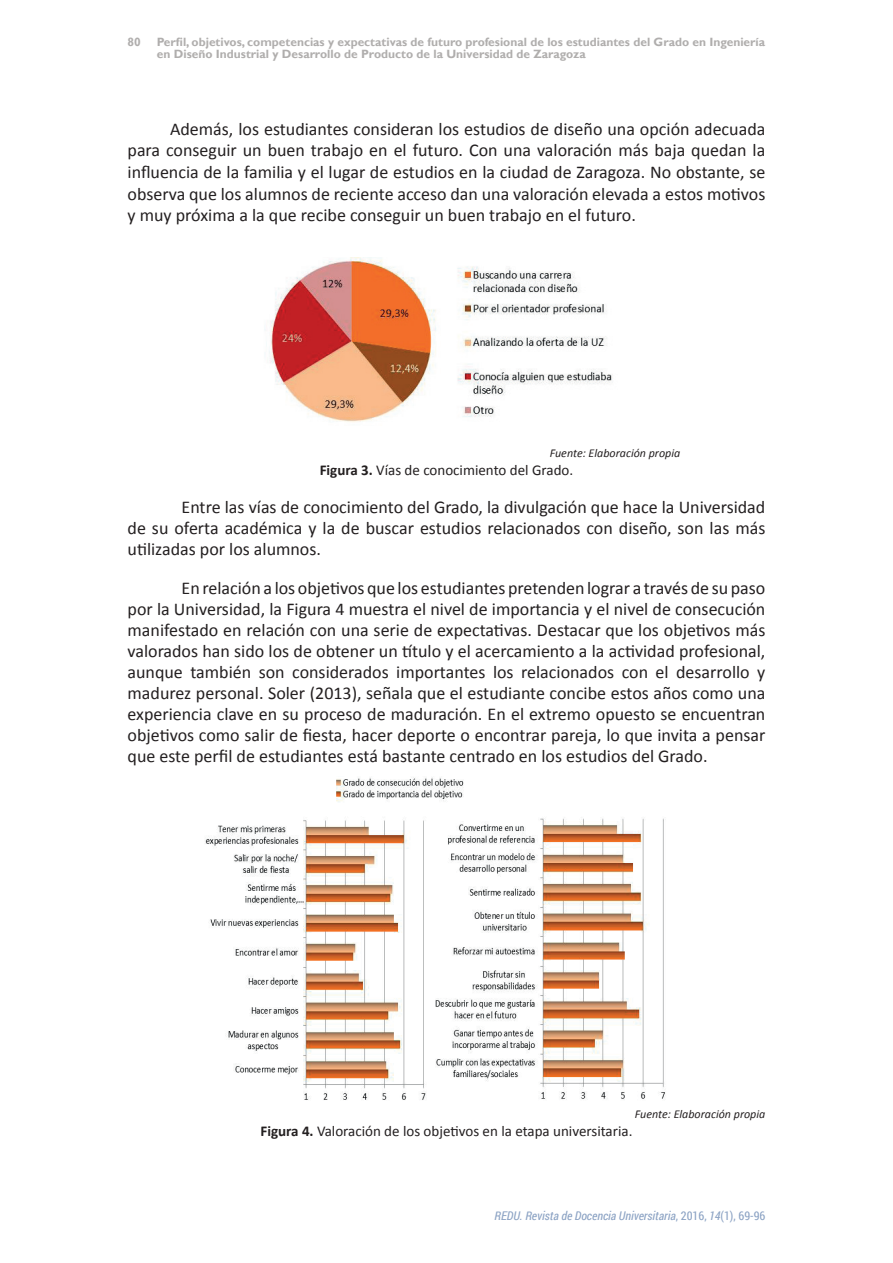
<style>
.page{position:relative;width:893px;height:1263px;background:#fff}
.page>*{position:absolute;margin:0;border:0;box-sizing:border-box;transform-origin:0 0}
.REDU_TXTGRAL{font:18px/21px "Calibri";color:#231f20;text-align:justify}
.REDU_TIT_TABLA{font:15px "Calibri";color:#231f20}
.t1{font:700 12px/12px "Gill Sans";color:#b0aead}
.t2{font:italic 12px "Roboto Condensed";color:#8ca3c4}
.REDU_FUENTE_TABLA{font:italic 12px "Calibri";color:#231f20}
.s1{font-weight:700}
.s2{font-style:normal}
</style>
<div class="page">
<img style="left:264px;top:257px;width:349px;height:165px">
<img style="left:205px;top:777px;width:460px;height:323px">
<p class="t1" style="left:128px;top:36px;width:15px">80</p>
<p class="t1" style="left:157px;top:36px;width:610px">Perfil, objetivos, competencias y expectativas de futuro profesional de los estudiantes del Grado en Ingeniería en Diseño Industrial y Desarrollo de Producto de la Universidad de Zaragoza</p>
<p class="REDU_TXTGRAL" style="left:128px;top:118px;width:639px;line-height:21.6px;text-indent:43px">Además, los estudiantes consideran los estudios de diseño una opción adecuada para conseguir un buen trabajo en el futuro. Con una valoración más baja quedan la influencia de la familia y el lugar de estudios en la ciudad de Zaragoza. No obstante, se observa que los alumnos de reciente acceso dan una valoración elevada a estos motivos y muy próxima a la que recibe conseguir un buen trabajo en el futuro.</p>
<p class="REDU_FUENTE_TABLA" style="left:550px;top:444px;width:132px">Fuente: Elaboración propia</p>
<p class="REDU_TIT_TABLA" style="left:320px;top:460px;width:255px"><span class="s1">Figura 3.</span> Vías de conocimiento del Grado.</p>
<p class="REDU_TXTGRAL" style="left:128px;top:497px;width:639px;text-indent:54px">Entre las vías de conocimiento del Grado, la divulgación que hace la Universidad de su oferta académica y la de buscar estudios relacionados con diseño, son las más utilizadas por los alumnos.</p>
<p class="REDU_TXTGRAL" style="left:128px;top:578px;width:639px;text-indent:54px">En relación a los objetivos que los estudiantes pretenden lograr a través de su paso por la Universidad, la Figura 4 muestra el nivel de importancia y el nivel de consecución manifestado en relación con una serie de expectativas. Destacar que los objetivos más valorados han sido los de obtener un título y el acercamiento a la actividad profesional, aunque también son considerados importantes los relacionados con el desarrollo y madurez personal. Soler (2013), señala que el estudiante concibe estos años como una experiencia clave en su proceso de maduración. En el extremo opuesto se encuentran objetivos como salir de fiesta, hacer deporte o encontrar pareja, lo que invita a pensar que este perfil de estudiantes está bastante centrado en los estudios del Grado.</p>
<p class="REDU_FUENTE_TABLA" style="left:635px;top:1106px;width:132px">Fuente: Elaboración propia</p>
<p class="REDU_TIT_TABLA" style="left:260px;top:1122px;width:373px"><span class="s1">Figura 4.</span> Valoración de los objetivos en la etapa universitaria.</p>
<p class="t2" style="left:495px;top:1207px;width:272px">REDU. Revista de Docencia Universitaria<span class="s2">, 2016,</span> 14<span class="s2">(1), 69-96</span></p>
</div>
